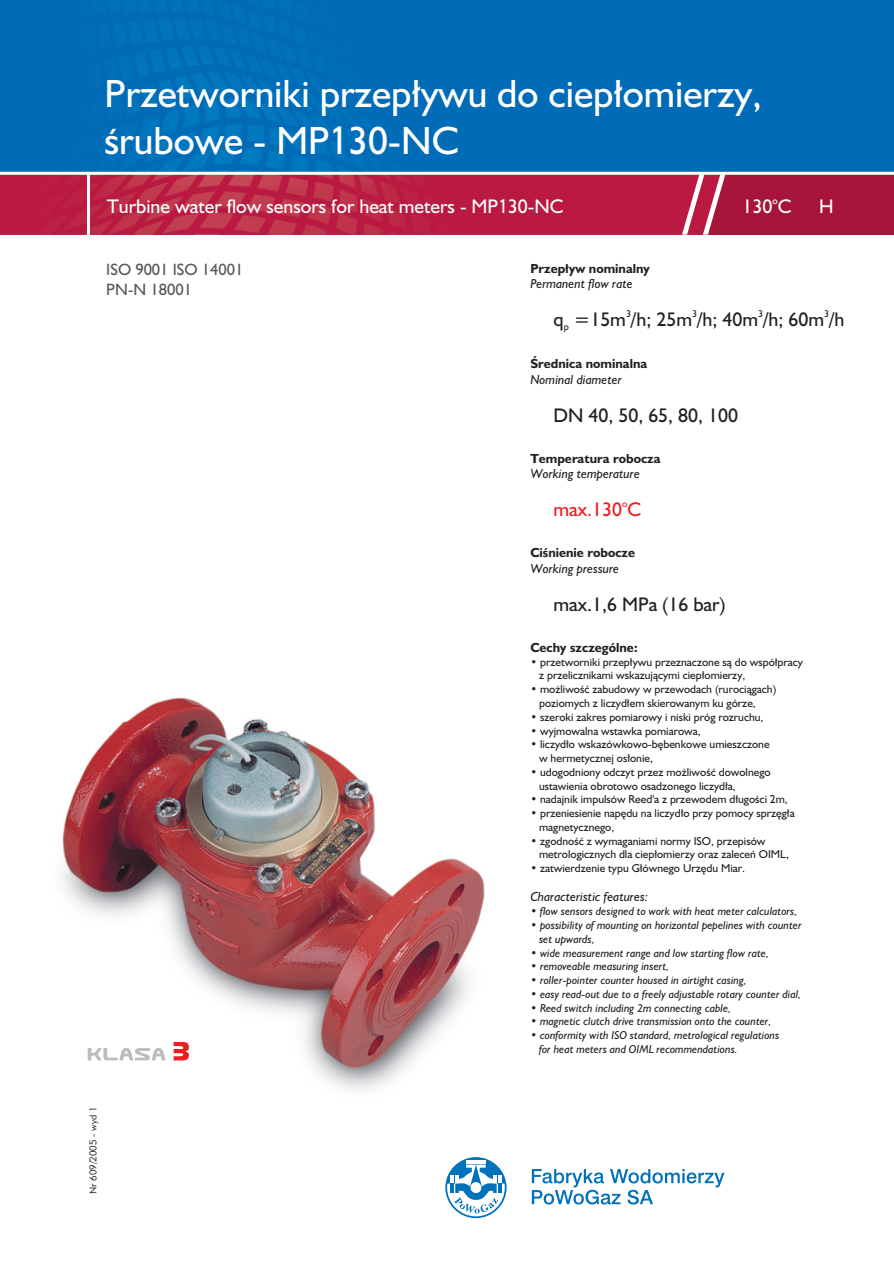
<style>
.page{position:relative;width:894px;height:1263px;background:#fff}
.page>*{position:absolute;margin:0;border:0;box-sizing:border-box;transform-origin:0 0}
.t1{font:36px/47.4px "Humanst 521 PL";color:#fff}
.t2{font:18px "Humanst 521 PL";color:#231f20}
.t3{font:18px "Humanst 521 PL";color:#fff}
.t4{font:18px "Humanst 521 PL";color:#ee1d23}
.t5{font:15px/19.6px "Humanst 521 PL";color:#57585a}
.t6{font:italic 12px "Humanst 521 PL";color:#231f20}
.t7{font:700 12px "Humanst 521 PL";color:#231f20}
.t8{font:10.5px/13.8px "Humanst 521 PL";color:#231f20}
.t9{font:italic 10.5px/13.8px "Humanst 521 PL";color:#231f20}
.t10{font:9px "Geometr 415 Lt PL";color:#231f20}
.t11{font:9px "Humanst 521 PL";color:#231f20}
.t12{font:9px "Humanst 521 PL";color:#ee1d23}
.t13{font:9px "Humanst 521 PL";color:#fff}
.s1{font-family:"Zurich Cn PL"}
</style>
<div class="page">
<img style="left:0;top:0;width:894px;height:234px">
<svg style="left:682px;top:175px;width:43px;height:60px"></svg>
<hr style="left:87px;top:173px;width:3px;height:62px;background:#fff">
<hr style="left:0;top:172px;width:894px;height:3px;background:#fff">
<img style="left:61px;top:697px;width:424px;height:393px">
<svg style="left:88px;top:1048px;width:78px;height:12px"></svg>
<svg style="left:445px;top:1157px;width:62px;height:61px"></svg>
<div style="left:470px;top:1182px;width:11px;height:11px;background:#fff;border-radius:50%"></div>
<hr style="left:466px;top:1161px;width:20px;height:3px;background:#fff">
<svg style="left:532px;top:1169px;width:192px;height:36px"></svg>
<svg style="left:174px;top:1042px;width:15px;height:18px"></svg>
<h1 class="t1" style="left:104px;top:74px;width:659px">Przetworniki przepływu do ciepłomierzy, śrubowe - MP<span class="s1">1</span>30-NC</h1>
<h2 class="t3" style="left:107px;top:200px;width:458px">Turbine water flow sensors for heat meters - MP<span class="s1">1</span>30-NC</h2>
<h3 class="t5" style="left:106px;top:262px;width:139px">ISO 9001 ISO 14001<br>PN-N 18001</h3>
<p class="t7" style="left:530px;top:264px;width:121px">Przepływ nominalny</p>
<p class="t6" style="left:530px;top:280px;width:104px">Permanent flow rate</p>
<h2 class="t3" style="left:743px;top:200px;width:50px">130 C</h2>
<h2 class="t3" style="left:819px;top:200px;width:16px">H</h2>
<p class="t13" style="left:773px;top:198px;width:7px">o</p>
<p class="t11" style="left:626px;top:310px;width:6px">3</p>
<p class="t11" style="left:692px;top:310px;width:6px">3</p>
<p class="t11" style="left:758px;top:310px;width:6px">3</p>
<p class="t11" style="left:824px;top:310px;width:6px">3</p>
<h2 class="t2" style="left:554px;top:313px;width:292px">q =<sub>p</sub> 15m /h; 25m /h; 40m /h; 60m /h</h2>
<p class="t7" style="left:530px;top:359px;width:118px">Średnica nominalna</p>
<p class="t6" style="left:530px;top:375px;width:93px">Nominal diameter</p>
<h2 class="t2" style="left:554px;top:408px;width:186px">DN 40, 50, 65, 80, 100</h2>
<p class="t7" style="left:530px;top:454px;width:132px">Temperatura robocza</p>
<p class="t6" style="left:530px;top:470px;width:111px">Working temperature</p>
<h2 class="t4" style="left:554px;top:503px;width:89px">max.130 C</h2>
<p class="t12" style="left:622px;top:501px;width:7px">o</p>
<p class="t7" style="left:530px;top:548px;width:106px">Ciśnienie robocze</p>
<p class="t6" style="left:530px;top:564px;width:90px">Working pressure</p>
<h2 class="t2" style="left:554px;top:597px;width:174px">max.1,6 MPa (16 bar)</h2>
<p class="t7" style="left:530px;top:643px;width:109px">Cechy szczególne:</p>
<p class="t8" style="left:539px;top:656px;width:266px;text-indent:-9px">• przetworniki przepływu przeznaczone są do współpracy z przelicznikami wskazującymi ciepłomierzy,</p>
<p class="t8" style="left:539px;top:684px;width:239px;text-indent:-9px">• możliwość zabudowy w przewodach (rurociągach) poziomych z liczydłem skierowanym ku górze,</p>
<p class="t8" style="left:530px;top:711px;width:235px">• szeroki zakres pomiarowy i niski próg rozruchu,</p>
<p class="t8" style="left:530px;top:725px;width:172px">• wyjmowalna wstawka pomiarowa,</p>
<p class="t8" style="left:539px;top:739px;width:232px;text-indent:-9px">• liczydło wskazówkowo-bębenkowe umieszczone w hermetycznej osłonie,</p>
<p class="t8" style="left:539px;top:766px;width:233px;text-indent:-9px">• udogodniony odczyt przez możliwość dowolnego ustawienia obrotowo osadzonego liczydła,</p>
<p class="t8" style="left:530px;top:794px;width:259px">• nadajnik impulsów Reed'a z przewodem długości 2m,</p>
<p class="t8" style="left:539px;top:808px;width:257px;text-indent:-9px">• przeniesienie napędu na liczydło przy pomocy sprzęgła magnetycznego,</p>
<p class="t8" style="left:539px;top:835px;width:251px;text-indent:-9px">• zgodność z wymaganiami normy ISO, przepisów metrologicznych dla ciepłomierzy oraz zaleceń OIML,</p>
<p class="t8" style="left:530px;top:863px;width:216px">• zatwierdzenie typu Głównego Urzędu Miar.</p>
<p class="t10" style="left:90px;top:1194px;width:89px;rotate:-90deg">Nr 609/2005 - wyd 1</p>
<p class="t6" style="left:530px;top:892px;width:119px">Characteristic features:</p>
<p class="t9" style="left:530px;top:906px;width:268px">• flow sensors designed to work with heat meter calculators,</p>
<p class="t9" style="left:539px;top:920px;width:264px;text-indent:-9px">• possibility of mounting on horizontal pepelines with counter set upwards,</p>
<p class="t9" style="left:530px;top:947px;width:240px">• wide measurement range and low starting flow rate,</p>
<p class="t9" style="left:530px;top:961px;width:140px">• removeable measuring insert,</p>
<p class="t9" style="left:530px;top:975px;width:218px">• roller-pointer counter housed in airtight casing,</p>
<p class="t9" style="left:530px;top:988px;width:272px">• easy read-out due to a freely adjustable rotary counter dial,</p>
<p class="t9" style="left:530px;top:1002px;width:202px">• Reed switch including 2m connecting cable,</p>
<p class="t9" style="left:530px;top:1016px;width:243px">• magnetic clutch drive transmission onto the counter,</p>
<p class="t9" style="left:539px;top:1030px;width:242px;text-indent:-9px">• conformity with ISO standard, metrological regulations for heat meters and OIML recommendations.</p>
</div>
